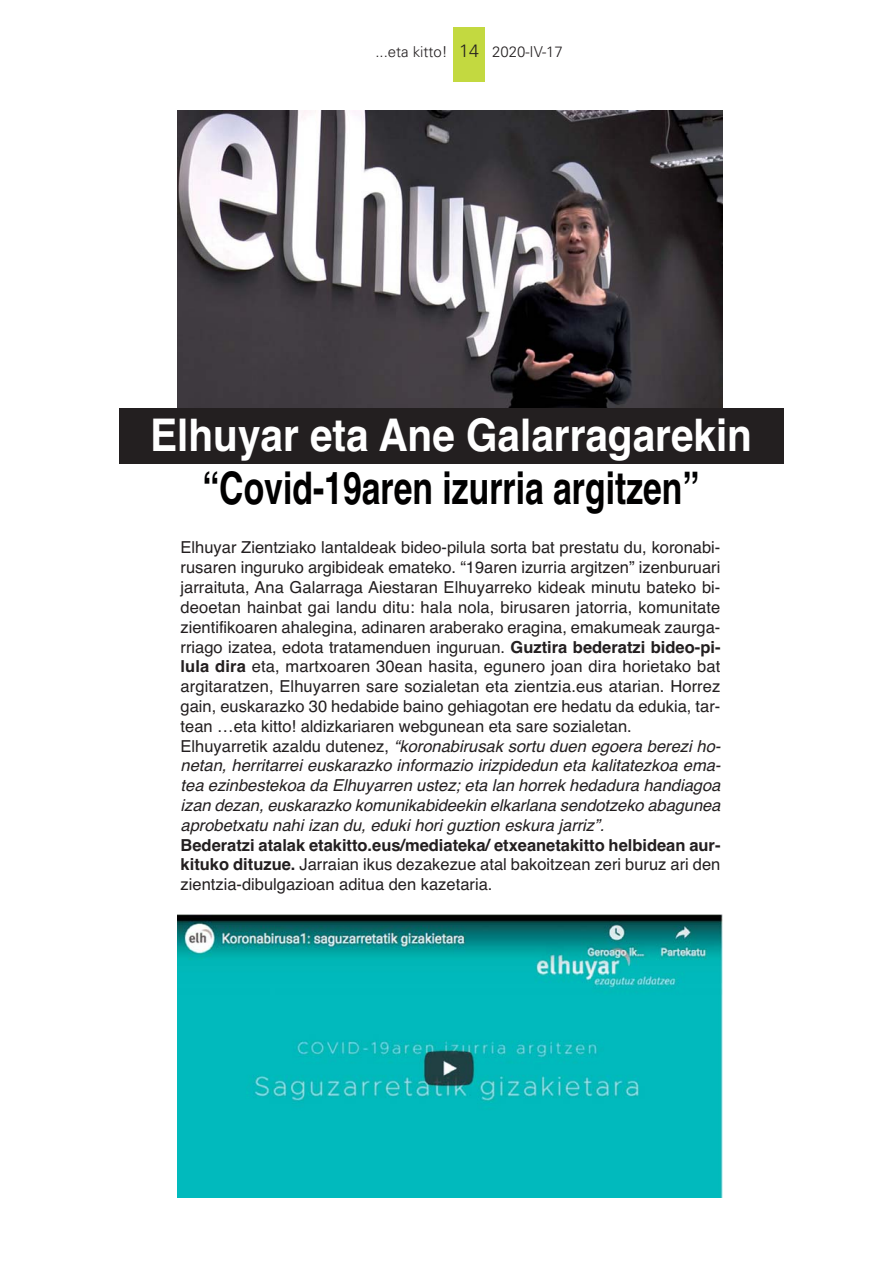
<style>
.page{position:relative;width:893px;height:1263px;background:#fff}
.page>*{position:absolute;margin:0;border:0;box-sizing:border-box;transform-origin:0 0}
.t1{font:700 45px "Helvetica";color:#010000;scale:.75 1}
.t2{font:700 45px "Helvetica";color:#fff;scale:.9 1}
.t3{font:300 18px "Univers";color:#231f20}
.t4{font:16.5px/19.8px "Helvetica";color:#231f20}
.t5{font:300 15px "Univers";color:#231f20}
.s1{font-weight:700}
.s2{font-style:italic}
</style>
<div class="page">
<img style="left:178px;top:111px;width:544px;height:297px">
<div style="left:454px;top:27px;width:31px;height:54px;background:#c3d940"></div>
<div style="left:119px;top:408px;width:664px;height:56px;background:#231f20"></div>
<img style="left:178px;top:915px;width:544px;height:282px">
<p class="t3" style="left:459px;top:44px;width:21px">14</p>
<p class="t5" style="left:375px;top:46px;width:74px">...eta kitto!</p>
<p class="t5" style="left:492px;top:46px;width:72px">2020-IV-17</p>
<h1 class="t2" style="left:150px;top:418px;width:670px">Elhuyar eta Ane Galarragarekin</h1>
<h1 class="t1" style="left:202px;top:472px;width:664px">“Covid-19aren izurria argitzen”</h1>
<p class="t4" style="left:181px;top:539px;width:542px">Elhuyar Zientziako lantaldeak bideo-pilula sorta bat prestatu du, koronabi&shy;rusaren inguruko argibideak emateko. “19aren izurria argitzen” izenburuari jarraituta, Ana Galarraga Aiestaran Elhuyarreko kideak minutu bateko bi&shy;deoetan hainbat gai landu ditu: hala nola, birusaren jatorria, komunitate zientifikoaren ahalegina, adinaren araberako eragina, emakumeak zaurga&shy;rriago izatea, edota tratamenduen inguruan. <span class="s1">Guztira bederatzi bideo-pi&shy;lula dira</span> eta, martxoaren 30ean hasita, egunero joan dira horietako bat argitaratzen, Elhuyarren sare sozialetan eta zientzia.eus atarian. Horrez gain, euskarazko 30 hedabide baino gehiagotan ere hedatu da edukia, tar&shy;tean …eta kitto! aldizkariaren webgunean eta sare sozialetan.<br>Elhuyarretik azaldu dutenez, <span class="s2">“koronabirusak sortu duen egoera berezi ho&shy;netan, herritarrei euskarazko informazio irizpidedun eta kalitatezkoa ema&shy;tea ezinbestekoa da Elhuyarren ustez; eta lan horrek hedadura handiagoa izan dezan, euskarazko komunikabideekin elkarlana sendotzeko abagunea aprobetxatu nahi izan du, eduki hori guztion eskura jarriz”.</span></p>
<p class="t4" style="left:181px;top:836px;width:541px;text-align:justify"><span class="s1">Bederatzi atalak etakitto.eus/mediateka/ etxeanetakitto helbidean aur&shy;kituko dituzue.</span> Jarraian ikus dezakezue atal bakoitzean zeri buruz ari den zientzia-dibulgazioan aditua den kazetaria.</p>
</div>
